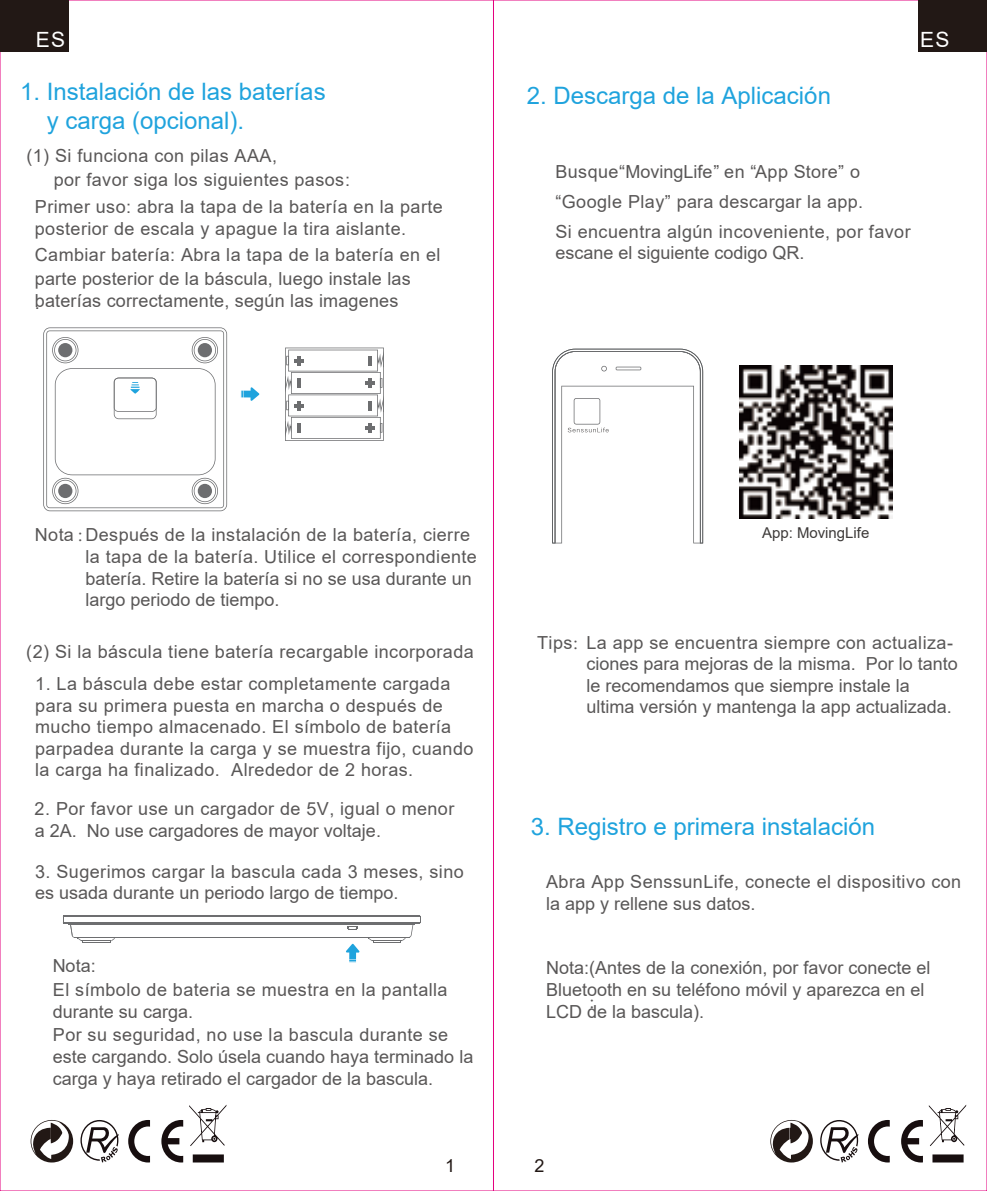
<style>
.page{position:relative;width:987px;height:1191px;background:#fff}
.page>*{position:absolute;margin:0;border:0;box-sizing:border-box;transform-origin:0 0}
.t1{font:24px/28.8px "Arial";color:#1fa3dd}
.t2{font:21px "Arial";color:#fff}
.t3{font:18px/21.6px "Arial";letter-spacing:.025em;color:#595757}
.t4{font:18px/21.6px "Arial";color:#595757}
.t5{font:18px "Arial";color:#221815}
.t6{font:300 18px "Adobe Song Std";color:#595757}
.t7{font:15px "Arial";color:#3d3a39}
.s1{font-family:"Adobe Song Std";font-weight:300}
</style>
<div class="page">
<img style="left:739px;top:365px;width:153px;height:153px">
<svg style="left:285px;top:347px;width:99px;height:94px"></svg>
<svg style="left:250px;top:387px;width:9px;height:14px"></svg>
<div style="left:244px;top:390px;width:9px;height:7px;background:#1fa3dd"></div>
<svg style="left:241px;top:390px;width:2px;height:7px"></svg>
<svg style="left:43px;top:327px;width:184px;height:184px"></svg>
<div style="left:349px;top:950px;width:7px;height:9px;background:#1fa3dd"></div>
<svg style="left:349px;top:959px;width:7px;height:3px"></svg>
<hr style="left:74px;top:937px;width:335px;height:1px;background:#6d6e70">
<hr style="left:69px;top:924px;width:345px;height:1px;background:#6d6e70">
<hr style="left:63px;top:922px;width:357px;height:1px;background:#6d6e70">
<hr style="left:63px;top:916px;width:357px;height:1px;background:#6d6e70">
<hr style="left:64px;top:915px;width:356px;height:1px;background:#6d6e70">
<svg style="left:63px;top:915px;width:52px;height:27px"></svg>
<svg style="left:322px;top:915px;width:99px;height:37px"></svg>
<svg style="left:552px;top:349px;width:151px;height:194px"></svg>
<svg style="left:128px;top:1120px;width:55px;height:42px"></svg>
<svg style="left:189px;top:1105px;width:37px;height:57px"></svg>
<svg style="left:80px;top:1120px;width:39px;height:42px"></svg>
<svg style="left:31px;top:1120px;width:42px;height:42px"></svg>
<svg style="left:868px;top:1120px;width:54px;height:42px"></svg>
<svg style="left:928px;top:1105px;width:38px;height:57px"></svg>
<svg style="left:820px;top:1120px;width:38px;height:42px"></svg>
<svg style="left:770px;top:1120px;width:42px;height:42px"></svg>
<div style="left:0;top:0;width:68px;height:51px;background:#221815"></div>
<div style="left:918px;top:0;width:68px;height:51px;background:#221815"></div>
<p class="t2" style="left:36px;top:25px;width:31px">ES</p>
<p class="t2" style="left:920px;top:25px;width:31px">ES</p>
<h1 class="t1" style="left:47px;top:77px;width:280px;text-indent:-27px">1. Instalación de las baterías y carga (opcional).</h1>
<p class="t3" style="left:54px;top:143px;width:298px;line-height:24px;text-indent:-27px">(1) Si funciona con pilas AAA,<br>por favor siga los siguientes pasos:</p>
<p class="t3" style="left:35px;top:196px;width:409px">Primer uso: abra la tapa de la batería en la parte posterior de escala y apague la tira aislante.</p>
<p class="t3" style="left:35px;top:243px;width:407px;line-height:24px">Cambiar batería: Abra la tapa de la batería en el parte posterior de la báscula, luego instale las</p>
<p class="t3" style="left:35px;top:290px;width:365px">.baterías correctamente, según las imagenes</p>
<h1 class="t1" style="left:526px;top:81px;width:306px">2. Descarga de la Aplicación</h1>
<p class="t3" style="left:555px;top:156px;width:357px;line-height:30px">Busque“MovingLife” en “App Store” o “Google Play” para descargar la app.<br>Si encuentra algún incoveniente, por favor</p>
<p class="t4" style="left:555px;top:242px;width:251px">escane el siguiente codigo QR.</p>
<p class="t3" style="left:85px;top:524px;width:393px;text-indent:-51px">Nota<span class="s1">：</span>Después de la instalación de la batería, cierre la tapa de la batería. Utilice el correspondiente batería. Retire la batería si no se usa durante un largo periodo de tiempo.</p>
<p class="t3" style="left:26px;top:640px;width:449px">(2) Si la báscula tiene batería recargable incorporada</p>
<p class="t3" style="left:35px;top:673px;width:440px">1. La báscula debe estar completamente cargada para su primera puesta en marcha o después de mucho tiempo almacenado. El símbolo de batería parpadea durante la carga y se muestra fijo, cuando la carga ha finalizado. Alrededor de 2 horas.</p>
<p class="t3" style="left:35px;top:798px;width:421px">2. Por favor use un cargador de 5V, igual o menor a 2A. No use cargadores de mayor voltaje.</p>
<p class="t3" style="left:35px;top:860px;width:430px">3. Sugerimos cargar la bascula cada 3 meses, sino es usada durante un periodo largo de tiempo.</p>
<p class="t3" style="left:53px;top:953px;width:396px;line-height:24px">Nota:<br>El símbolo de bateria se muestra en la pantalla</p>
<p class="t3" style="left:53px;top:999px;width:397px;line-height:23.4px">durante su carga.<br>Por su seguridad, no use la bascula durante se</p>
<p class="t4" style="left:53px;top:1045px;width:422px">este cargando. Solo úsela cuando haya terminado la carga y haya retirado el cargador de la bascula.</p>
<p class="t7" style="left:762px;top:522px;width:109px">App: MovingLife</p>
<p class="t4" style="left:586px;top:631px;width:373px;text-indent:-49px">Tips<span class="s1">：</span>La app se encuentra siempre con actualiza&shy;ciones para mejoras de la misma. Por lo tanto le recomendamos que siempre instale la ultima versión y mantenga la app actualizada.</p>
<h1 class="t1" style="left:531px;top:811px;width:346px">3. Registro e primera instalación</h1>
<p class="t3" style="left:546px;top:870px;width:416px">Abra App SenssunLife, conecte el dispositivo con la app y rellene sus datos.</p>
<p class="t4" style="left:546px;top:957px;width:386px">Nota:(Antes de la conexión, por favor conecte el<br>Bluetooth en su teléfono móvil y aparezca en el<br>LCD de la bascula).</p>
<p class="t6" style="left:587px;top:991px;width:19px">：</p>
<p class="t5" style="left:445px;top:1153px;width:12px">1</p>
<p class="t5" style="left:534px;top:1153px;width:12px">2</p>
</div>
